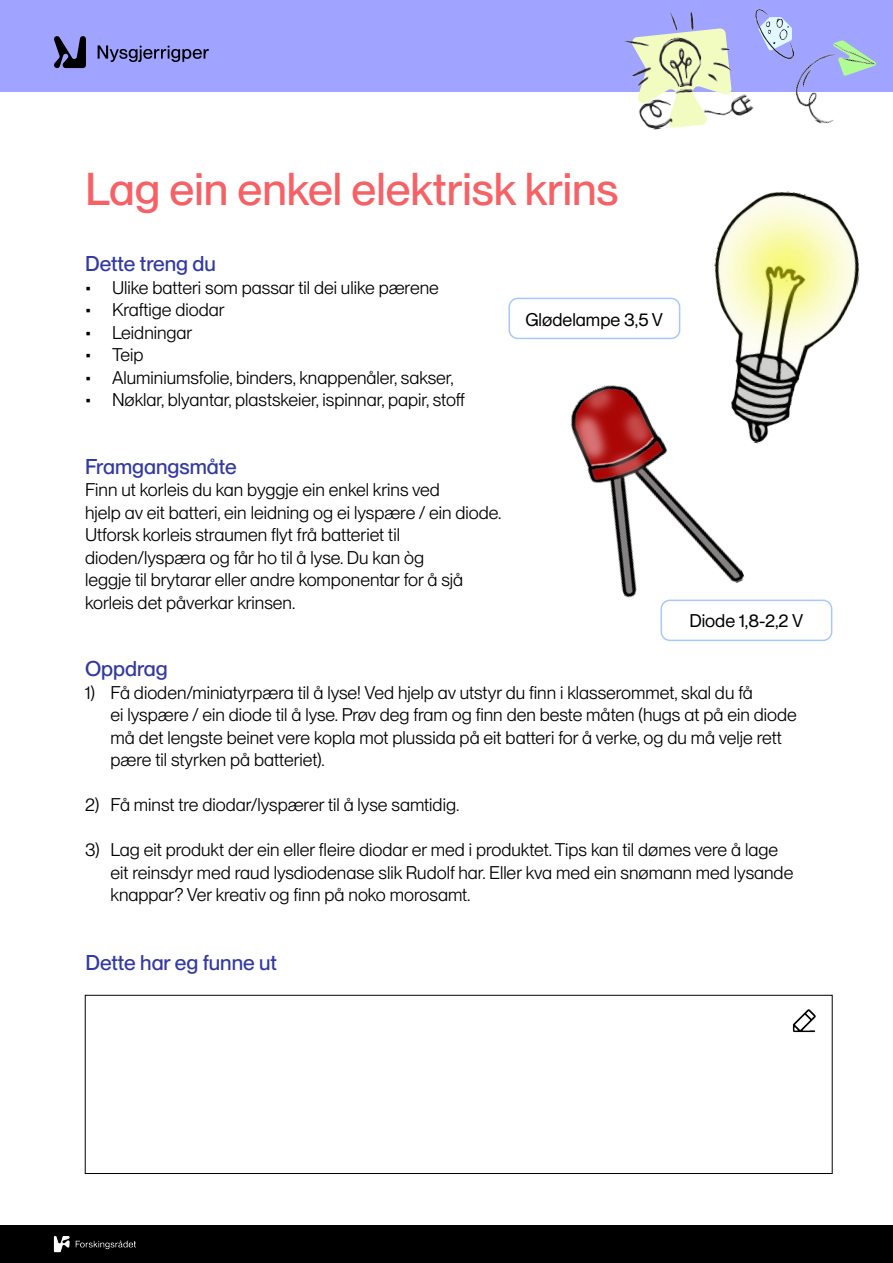
<style>
.page{position:relative;width:893px;height:1263px;background:#fff}
.page>*{position:absolute;margin:0;border:0;box-sizing:border-box;transform-origin:0 0}
.Tittel{font:500 45px "PP Neue Montreal";color:#f66166}
.Mellomtittel_1{font:500 21px "PP Neue Montreal";color:#3339a2}
.Brødtekst{font:18px/22.5px "PP Neue Montreal";color:#000}
.Brødtekst-2{font:18px "PP Neue Montreal";color:#000}
</style>
<div class="page">
<div style="left:0;top:1225px;width:893px;height:38px;background:#000"></div>
<div style="left:0;top:0;width:893px;height:91px;background:#a0a3ff"></div>
<img style="left:756px;top:10px;width:36px;height:49px">
<img style="left:786px;top:37px;width:90px;height:87px">
<img style="left:622px;top:11px;width:133px;height:119px">
<svg style="left:98px;top:45px;width:111px;height:17px"></svg>
<svg style="left:54px;top:36px;width:32px;height:32px"></svg>
<img style="left:53px;top:1236px;width:83px;height:16px">
<div style="left:85px;top:995px;width:747px;height:179px;border:1px solid #000"></div>
<img style="left:792px;top:1009px;width:24px;height:24px">
<img style="left:714px;top:191px;width:146px;height:253px">
<div style="left:508px;top:298px;width:172px;height:41px;border:2px solid #a7c7ff;border-radius:9px"></div>
<img style="left:570px;top:365px;width:175px;height:236px">
<div style="left:660px;top:600px;width:172px;height:41px;border:2px solid #a7c7ff;border-radius:9px"></div>
<h1 class="Tittel" style="left:85px;top:162px;width:535px">Lag ein enkel elektrisk krins</h1>
<h2 class="Mellomtittel_1" style="left:85px;top:251px;width:132px">Dette treng du</h2>
<p class="Brødtekst" style="left:85px;top:276px;width:355px">• Ulike batteri som passar til dei ulike pærene</p>
<p class="Brødtekst" style="left:85px;top:298px;width:141px">• Kraftige diodar</p>
<p class="Brødtekst" style="left:85px;top:321px;width:109px">• Leidningar</p>
<p class="Brødtekst" style="left:85px;top:343px;width:60px">• Teip</p>
<p class="Brødtekst" style="left:85px;top:366px;width:370px">• Aluminiumsfolie, binders, knappenåler, sakser,</p>
<p class="Brødtekst" style="left:85px;top:388px;width:381px">• Nøklar, blyantar, plastskeier, ispinnar, papir, stoff</p>
<h2 class="Mellomtittel_1" style="left:85px;top:454px;width:153px">Framgangsmåte</h2>
<p class="Brødtekst" style="left:85px;top:478px;width:356px">Finn ut korleis du kan byggje ein enkel krins ved</p>
<p class="Brødtekst" style="left:85px;top:501px;width:418px">hjelp av eit batteri, ein leidning og ei lyspære / ein diode.</p>
<p class="Brødtekst" style="left:85px;top:523px;width:316px">Utforsk korleis straumen flyt frå batteriet til</p>
<p class="Brødtekst" style="left:85px;top:546px;width:341px">dioden/lyspæra og får ho til å lyse. Du kan òg</p>
<p class="Brødtekst" style="left:85px;top:568px;width:380px">leggje til brytarar eller andre komponentar for å sjå</p>
<p class="Brødtekst" style="left:85px;top:591px;width:212px">korleis det påverkar krinsen.</p>
<p class="Brødtekst-2" style="left:525px;top:309px;width:139px">Glødelampe 3,5 V</p>
<p class="Brødtekst-2" style="left:689px;top:610px;width:115px">Diode 1,8-2,2 V</p>
<h2 class="Mellomtittel_1" style="left:85px;top:656px;width:84px">Oppdrag</h2>
<p class="Brødtekst" style="left:85px;top:681px;width:669px">1) Få dioden/miniatyrpæra til å lyse! Ved hjelp av utstyr du finn i klasserommet, skal du få</p>
<p class="Brødtekst" style="left:111px;top:703px;width:688px">ei lyspære / ein diode til å lyse. Prøv deg fram og finn den beste måten (hugs at på ein diode må det lengste beinet vere kopla mot plussida på eit batteri for å verke, og du må velje rett pære til styrken på batteriet).</p>
<p class="Brødtekst" style="left:85px;top:793px;width:376px">2) Få minst tre diodar/lyspærer til å lyse samtidig.</p>
<p class="Brødtekst" style="left:111px;top:838px;width:684px;text-indent:-26px">3) Lag eit produkt der ein eller fleire diodar er med i produktet. Tips kan til dømes vere å lage eit reinsdyr med raud lysdiodenase slik Rudolf har. Eller kva med ein snømann med lysande knappar? Ver kreativ og finn på noko morosamt.</p>
<h2 class="Mellomtittel_1" style="left:85px;top:950px;width:193px">Dette har eg funne ut</h2>
</div>
